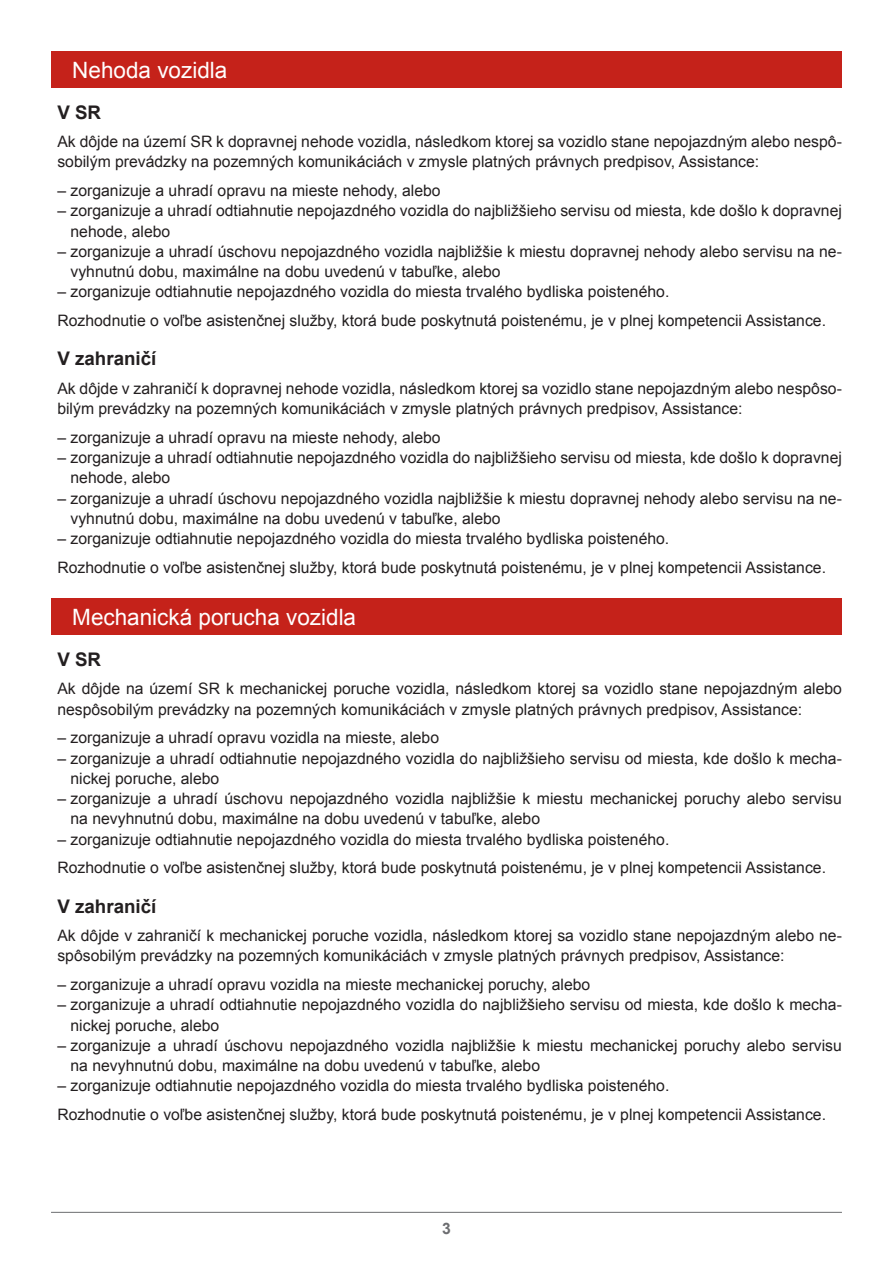
<style>
.page{position:relative;width:893px;height:1263px;background:#fff}
.page>*{position:absolute;margin:0;border:0;box-sizing:border-box;transform-origin:0 0}
.t1{font:22.5px "Arial";color:#fff}
.t2{font:700 18.75px "Arial";color:#231f20}
.t3{font:15.75px/20.2px "Arial";color:#231f20}
.t4{font:700 15.75px "Arial";color:#6c6d70}
</style>
<div class="page">
<hr style="left:51px;top:1212px;width:791px;height:1px;background:#6c6d70">
<div style="left:51px;top:51px;width:791px;height:37px;background:#c5221a"></div>
<div style="left:51px;top:598px;width:791px;height:37px;background:#c5221a"></div>
<h1 class="t1" style="left:72px;top:55px;width:157px">Nehoda vozidla</h1>
<p class="t2" style="left:57px;top:99px;width:45px">V SR</p>
<p class="t3" style="left:57px;top:132px;width:786px">Ak dôjde na území SR k dopravnej nehode vozidla, následkom ktorej sa vozidlo stane nepojazdným alebo nespô&shy;sobilým prevádzky na pozemných komunikáciách v zmysle platných právnych predpisov, Assistance:</p>
<p class="t3" style="left:57px;top:181px;width:385px">– zorganizuje a uhradí opravu na mieste nehody, alebo</p>
<p class="t3" style="left:71px;top:201px;width:773px;text-indent:-13px">– zorganizuje a uhradí odtiahnutie nepojazdného vozidla do najbližšieho servisu od miesta, kde došlo k dopravnej nehode, alebo</p>
<p class="t3" style="left:71px;top:241px;width:773px;text-indent:-13px">– zorganizuje a uhradí úschovu nepojazdného vozidla najbližšie k miestu dopravnej nehody alebo servisu na ne&shy;vyhnutnú dobu, maximálne na dobu uvedenú v tabuľke, alebo</p>
<p class="t3" style="left:57px;top:278px;width:770px;line-height:28.8px">– zorganizuje odtiahnutie nepojazdného vozidla do miesta trvalého bydliska poisteného.<br>Rozhodnutie o voľbe asistenčnej služby, ktorá bude poskytnutá poistenému, je v plnej kompetencii Assistance.</p>
<p class="t2" style="left:57px;top:346px;width:101px">V zahraničí</p>
<p class="t3" style="left:57px;top:378px;width:786px">Ak dôjde v zahraničí k dopravnej nehode vozidla, následkom ktorej sa vozidlo stane nepojazdným alebo nespôso&shy;bilým prevádzky na pozemných komunikáciách v zmysle platných právnych predpisov, Assistance:</p>
<p class="t3" style="left:57px;top:427px;width:385px">– zorganizuje a uhradí opravu na mieste nehody, alebo</p>
<p class="t3" style="left:71px;top:447px;width:773px;text-indent:-13px">– zorganizuje a uhradí odtiahnutie nepojazdného vozidla do najbližšieho servisu od miesta, kde došlo k dopravnej nehode, alebo</p>
<p class="t3" style="left:71px;top:488px;width:773px;text-indent:-13px">– zorganizuje a uhradí úschovu nepojazdného vozidla najbližšie k miestu dopravnej nehody alebo servisu na ne&shy;vyhnutnú dobu, maximálne na dobu uvedenú v tabuľke, alebo</p>
<p class="t3" style="left:57px;top:524px;width:770px;line-height:28.8px">– zorganizuje odtiahnutie nepojazdného vozidla do miesta trvalého bydliska poisteného.<br>Rozhodnutie o voľbe asistenčnej služby, ktorá bude poskytnutá poistenému, je v plnej kompetencii Assistance.</p>
<h1 class="t1" style="left:72px;top:602px;width:285px">Mechanická porucha vozidla</h1>
<p class="t2" style="left:57px;top:647px;width:45px">V SR</p>
<p class="t3" style="left:57px;top:679px;width:786px">Ak dôjde na území SR k mechanickej poruche vozidla, následkom ktorej sa vozidlo stane nepojazdným alebo nespôsobilým prevádzky na pozemných komunikáciách v zmysle platných právnych predpisov, Assistance:</p>
<p class="t3" style="left:57px;top:728px;width:383px">– zorganizuje a uhradí opravu vozidla na mieste, alebo</p>
<p class="t3" style="left:71px;top:748px;width:773px;text-indent:-13px">– zorganizuje a uhradí odtiahnutie nepojazdného vozidla do najbližšieho servisu od miesta, kde došlo k mecha&shy;nickej poruche, alebo</p>
<p class="t3" style="left:71px;top:789px;width:773px;text-indent:-13px">– zorganizuje a uhradí úschovu nepojazdného vozidla najbližšie k miestu mechanickej poruchy alebo servisu na nevyhnutnú dobu, maximálne na dobu uvedenú v tabuľke, alebo</p>
<p class="t3" style="left:57px;top:825px;width:770px;line-height:28.8px">– zorganizuje odtiahnutie nepojazdného vozidla do miesta trvalého bydliska poisteného.<br>Rozhodnutie o voľbe asistenčnej služby, ktorá bude poskytnutá poistenému, je v plnej kompetencii Assistance.</p>
<p class="t2" style="left:57px;top:893px;width:101px">V zahraničí</p>
<p class="t3" style="left:57px;top:925px;width:786px">Ak dôjde v zahraničí k mechanickej poruche vozidla, následkom ktorej sa vozidlo stane nepojazdným alebo ne&shy;spôsobilým prevádzky na pozemných komunikáciách v zmysle platných právnych predpisov, Assistance:</p>
<p class="t3" style="left:57px;top:974px;width:534px">– zorganizuje a uhradí opravu vozidla na mieste mechanickej poruchy, alebo</p>
<p class="t3" style="left:71px;top:995px;width:773px;text-indent:-13px">– zorganizuje a uhradí odtiahnutie nepojazdného vozidla do najbližšieho servisu od miesta, kde došlo k mecha&shy;nickej poruche, alebo</p>
<p class="t3" style="left:71px;top:1035px;width:773px;text-indent:-13px">– zorganizuje a uhradí úschovu nepojazdného vozidla najbližšie k miestu mechanickej poruchy alebo servisu na nevyhnutnú dobu, maximálne na dobu uvedenú v tabuľke, alebo</p>
<p class="t3" style="left:57px;top:1071px;width:770px;line-height:28.8px">– zorganizuje odtiahnutie nepojazdného vozidla do miesta trvalého bydliska poisteného.<br>Rozhodnutie o voľbe asistenčnej služby, ktorá bude poskytnutá poistenému, je v plnej kompetencii Assistance.</p>
<p class="t4" style="left:442px;top:1218px;width:10px">3</p>
</div>
